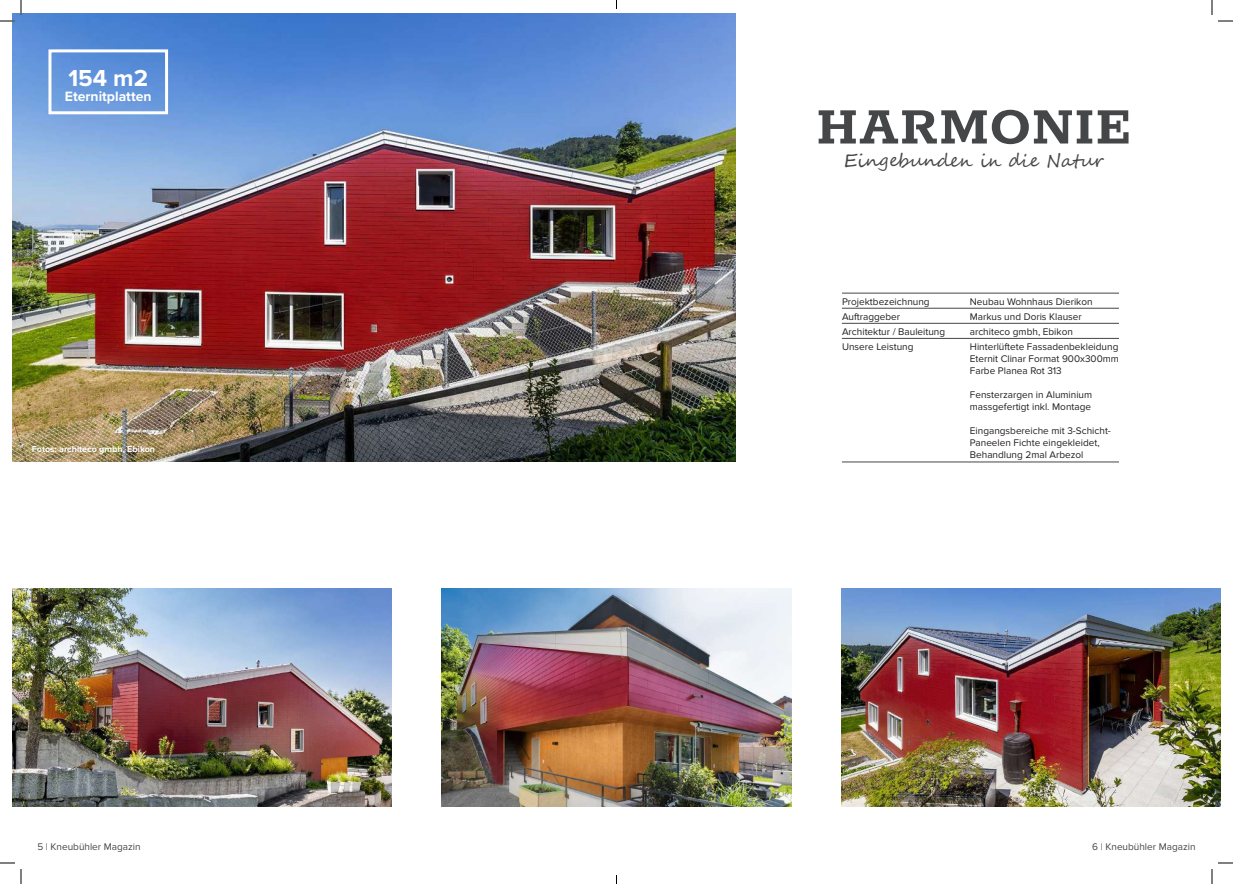
<style>
.page{position:relative;width:1233px;height:884px;background:#fff}
.page>*{position:absolute;margin:0;border:0;box-sizing:border-box;transform-origin:0 0}
.t1{font:700 58px "Rokkitt";color:#454647}
.t2{font:700 24px "Proxima Nova";color:#fff}
.t3{font:18px "Segoe Script";color:#454647}
.t4{font:700 14px "Proxima Nova";color:#fff}
.t5{font:10px/12px "Proxima Nova";color:#231f20}
.t6{font:10px "Proxima Nova";color:#454647}
.t7{font:700 9px "Proxima Nova";color:#fff}
</style>
<div class="page">
<img style="left:12px;top:13px;width:723px;height:449px">
<img style="left:12px;top:589px;width:379px;height:217px">
<img style="left:442px;top:589px;width:349px;height:217px">
<img style="left:842px;top:589px;width:378px;height:217px">
<hr style="left:842px;top:308px;width:277px;height:1px;background:#454647">
<hr style="left:842px;top:323px;width:277px;height:1px;background:#454647">
<hr style="left:842px;top:338px;width:277px;height:1px;background:#454647">
<hr style="left:842px;top:462px;width:277px;height:1px;background:#454647">
<div style="left:48px;top:49px;width:120px;height:65px;border:3px solid #fff"></div>
<hr style="left:842px;top:293px;width:277px;height:1px;background:#454647">
<svg style="left:1218px;top:20px;width:15px;height:2px"></svg>
<svg style="left:1218px;top:862px;width:15px;height:2px"></svg>
<svg style="left:0;top:0;width:22px;height:22px"></svg>
<svg style="left:0;top:862px;width:22px;height:22px"></svg>
<svg style="left:1211px;top:0;width:1px;height:15px"></svg>
<svg style="left:1211px;top:869px;width:1px;height:15px"></svg>
<h2 class="t2" style="left:68px;top:60px;width:81px">154 m2</h2>
<h3 class="t4" style="left:65px;top:86px;width:88px">Eternitplatten</h3>
<p class="t7" style="left:32px;top:442px;width:125px">Fotos: architeco gmbh, Ebikon</p>
<h1 class="t1" style="left:816px;top:84px;width:317px">HARMONIE</h1>
<h3 class="t3" style="left:843px;top:146px;width:261px">Eingebunden in die Natur</h3>
<p class="t5" style="left:842px;top:295px;width:89px">Projektbezeichnung</p>
<p class="t5" style="left:969px;top:295px;width:124px">Neubau Wohnhaus Dierikon</p>
<p class="t5" style="left:842px;top:311px;width:60px">Auftraggeber</p>
<p class="t5" style="left:969px;top:311px;width:114px">Markus und Doris Klauser</p>
<p class="t5" style="left:842px;top:340px;width:73px">Unsere Leistung</p>
<p class="t5" style="left:970px;top:340px;width:151px;text-align:justify">Hinterlüftete Fassadenbekleidung Eternit Clinar Format 900x300mm Farbe Planea Rot 313</p>
<p class="t5" style="left:970px;top:388px;width:124px">Fensterzargen in Aluminium massgefertigt inkl. Montage</p>
<p class="t5" style="left:970px;top:424px;width:143px">Eingangsbereiche mit 3-Schicht-<br>Paneelen Fichte eingekleidet,<br>Behandlung 2mal Arbezol</p>
<p class="t5" style="left:842px;top:326px;width:105px">Architektur / Bauleitung</p>
<p class="t5" style="left:969px;top:326px;width:105px">architeco gmbh, Ebikon</p>
<p class="t6" style="left:37px;top:840px;width:105px">5 | Kneubühler Magazin</p>
<p class="t6" style="left:1092px;top:840px;width:105px">6 | Kneubühler Magazin</p>
</div>
